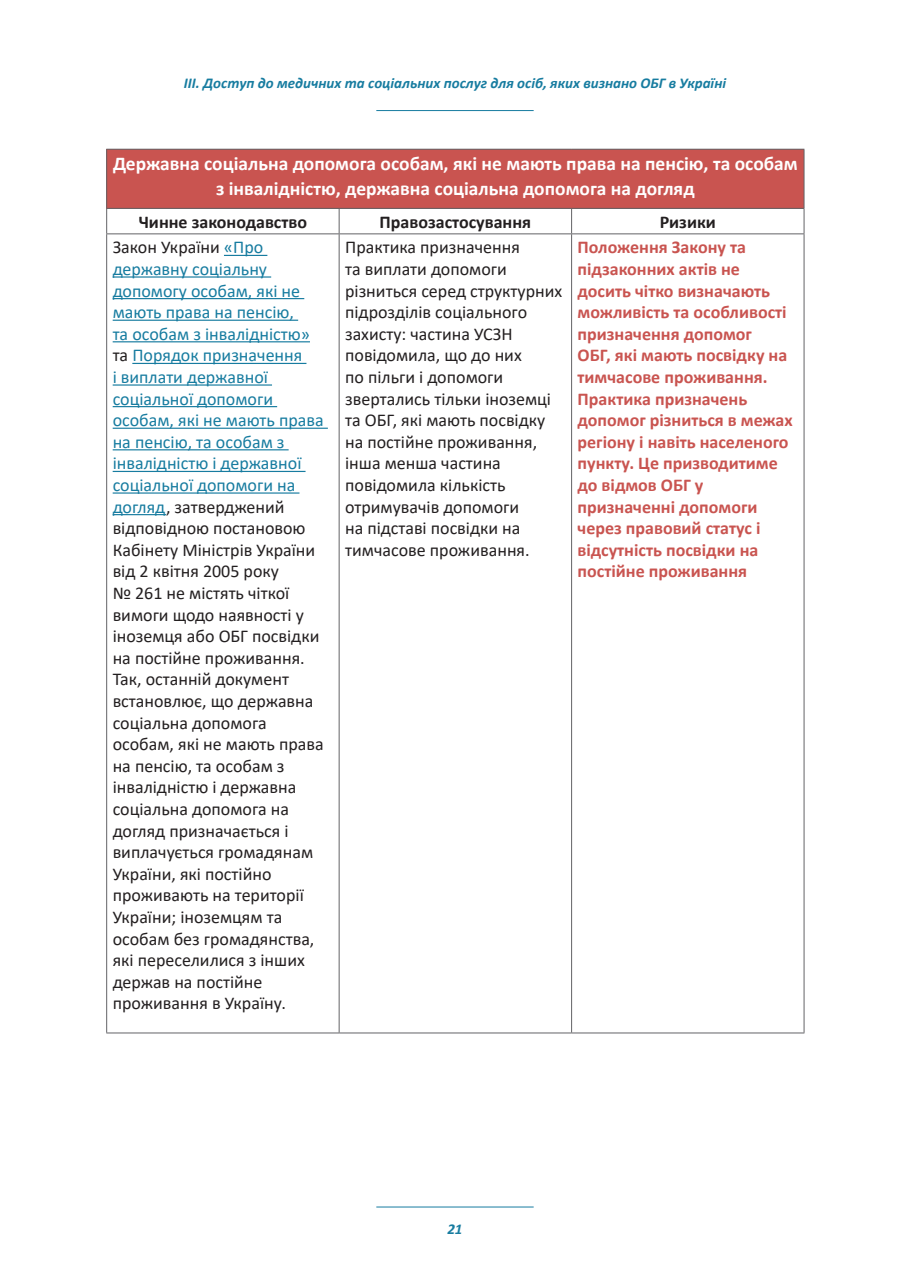
<style>
.page{position:relative;width:910px;height:1280px;background:#fff}
.page>*{position:absolute;margin:0;border:0;box-sizing:border-box;transform-origin:0 0}
.t1{font:700 19.5px/25.5px "Calibri";color:#fff;text-align:center}
.t2{font:18px/21.6px "Calibri";color:#231f20}
.t3{font:700 18px/21.6px "Calibri";color:#c95450}
.t4{font:700 18px "Calibri";color:#231f20}
.t5{font:italic 700 15px "Calibri";color:#177ca0}
.s1{color:#177ca0}
</style>
<div class="page">
<hr style="left:376px;top:110px;width:158px;height:1px;background:#177ca0">
<hr style="left:376px;top:1206px;width:158px;height:1px;background:#177ca0">
<div style="left:107px;top:149px;width:697px;height:59px;background:#c95450"></div>
<hr style="left:106px;top:149px;width:233px;height:1px;background:#636366">
<hr style="left:106px;top:150px;width:1px;height:58px;background:#636366">
<hr style="left:339px;top:149px;width:233px;height:1px;background:#636366">
<hr style="left:572px;top:149px;width:232px;height:1px;background:#636366">
<hr style="left:804px;top:150px;width:1px;height:58px;background:#636366">
<hr style="left:106px;top:208px;width:233px;height:1px;background:#636366">
<svg style="left:106px;top:209px;width:1px;height:24px"></svg>
<hr style="left:339px;top:208px;width:233px;height:1px;background:#636366">
<svg style="left:339px;top:209px;width:1px;height:24px"></svg>
<hr style="left:572px;top:208px;width:232px;height:1px;background:#636366">
<svg style="left:571px;top:209px;width:1px;height:24px"></svg>
<svg style="left:804px;top:209px;width:1px;height:24px"></svg>
<hr style="left:106px;top:233px;width:233px;height:1px;background:#636366">
<hr style="left:106px;top:234px;width:1px;height:798px;background:#636366">
<hr style="left:339px;top:233px;width:233px;height:1px;background:#636366">
<hr style="left:339px;top:234px;width:1px;height:798px;background:#636366">
<hr style="left:572px;top:233px;width:232px;height:1px;background:#636366">
<hr style="left:571px;top:234px;width:1px;height:798px;background:#636366">
<hr style="left:804px;top:234px;width:1px;height:798px;background:#636366">
<hr style="left:106px;top:1032px;width:233px;height:1px;background:#636366">
<hr style="left:339px;top:1032px;width:233px;height:1px;background:#636366">
<hr style="left:572px;top:1032px;width:232px;height:1px;background:#636366">
<hr style="left:224px;top:255px;width:43px;height:1px;background:#177ca0">
<hr style="left:113px;top:276px;width:158px;height:2px;background:#177ca0">
<hr style="left:113px;top:298px;width:191px;height:1px;background:#177ca0">
<hr style="left:113px;top:320px;width:185px;height:1px;background:#177ca0">
<hr style="left:113px;top:341px;width:197px;height:1px;background:#177ca0">
<hr style="left:132px;top:363px;width:174px;height:1px;background:#177ca0">
<hr style="left:113px;top:384px;width:159px;height:2px;background:#177ca0">
<hr style="left:113px;top:406px;width:164px;height:1px;background:#177ca0">
<hr style="left:113px;top:428px;width:215px;height:1px;background:#177ca0">
<hr style="left:113px;top:449px;width:176px;height:1px;background:#177ca0">
<hr style="left:113px;top:471px;width:193px;height:1px;background:#177ca0">
<hr style="left:113px;top:492px;width:186px;height:2px;background:#177ca0">
<hr style="left:113px;top:514px;width:53px;height:1px;background:#177ca0">
<p class="t5" style="left:184px;top:72px;width:544px">ІІІ. Доступ до медичних та соціальних послуг для осіб, яких визнано ОБГ в Україні</p>
<p class="t1" style="left:113px;top:150px;width:686px">Державна соціальна допомога особам, які не мають права на пенсію, та особам з інвалідністю, державна соціальна допомога на догляд</p>
<p class="t4" style="left:139px;top:209px;width:170px">Чинне законодавство</p>
<p class="t4" style="left:380px;top:209px;width:153px">Правозастосування</p>
<p class="t4" style="left:660px;top:209px;width:58px">Ризики</p>
<p class="t2" style="left:113px;top:236px;width:213px">Закон України <span class="s1">«Про державну соціальну допомогу особам, які не мають права на пенсію,<br>та особам з інвалідністю» </span>та <span class="s1">Порядок призначення<br>і виплати державної соціальної допомоги особам, які не мають права на пенсію, та особам з інвалідністю і державної соціальної допомоги на догляд</span>, затверджений відповідною постановою<br>Кабінету Міністрів України від 2 квітня 2005 року<br>№ 261 не містять чіткої вимоги щодо наявності у іноземця або ОБГ посвідки на постійне проживання.<br>Так, останній документ встановлює, що державна соціальна допомога особам, які не мають права на пенсію, та особам з інвалідністю і державна соціальна допомога на догляд призначається і виплачується громадянам<br>України, які постійно проживають на території<br>України; іноземцям та особам без громадянства, які переселилися з інших держав на постійне проживання в Україну.</p>
<p class="t2" style="left:345px;top:236px;width:219px">Практика призначення<br>та виплати допомоги різниться серед структурних підрозділів соціального захисту: частина УСЗН повідомила, що до них<br>по пільги і допомоги звертались тільки іноземці та ОБГ, які мають посвідку на постійне проживання, інша менша частина повідомила кількість отримувачів допомоги<br>на підставі посвідки на тимчасове проживання.</p>
<p class="t3" style="left:578px;top:236px;width:217px">Положення Закону та підзаконних актів не досить чітко визначають можливість та особливості призначення допомог<br>ОБГ, які мають посвідку на тимчасове проживання.<br>Практика призначень допомог різниться в межах регіону і навіть населеного пункту. Це призводитиме до відмов ОБГ у призначенні допомоги через правовий статус і відсутність посвідки на постійне проживання</p>
<p class="t5" style="left:447px;top:1218px;width:16px">21</p>
</div>
